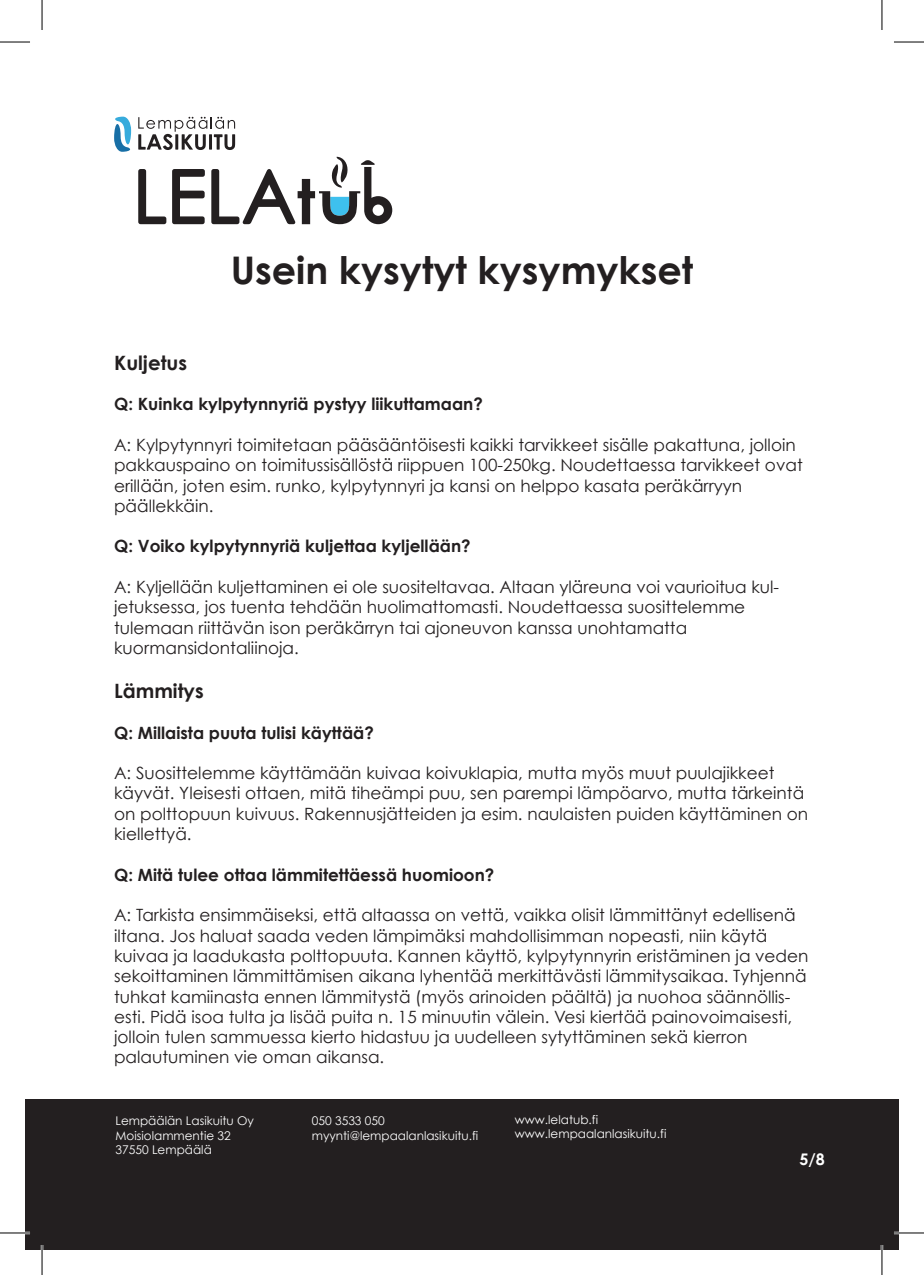
<style>
.page{position:relative;width:924px;height:1275px;background:#fff}
.page>*{position:absolute;margin:0;border:0;box-sizing:border-box;transform-origin:0 0}
.t1{font:700 38px "Century Gothic";color:#231f20}
.t2{font:700 19.8px "Century Gothic";color:#231f20}
.t3{font:17px/20.2px "Century Gothic";color:#231f20}
.t4{font:700 17px "Century Gothic";color:#231f20}
.t5{font:700 16px "Century Gothic";color:#fff}
.t6{font:12px/14.4px "Century Gothic";color:#fff}
</style>
<div class="page">
<div style="left:25px;top:1099px;width:17px;height:151px;background:#231f20"></div>
<div style="left:42px;top:1100px;width:856px;height:150px;background:#231f20"></div>
<svg style="left:138px;top:117px;width:97px;height:33px"></svg>
<svg style="left:114px;top:117px;width:17px;height:35px"></svg>
<svg style="left:138px;top:169px;width:28px;height:55px"></svg>
<svg style="left:172px;top:169px;width:33px;height:55px"></svg>
<svg style="left:211px;top:157px;width:181px;height:67px"></svg>
<hr style="left:0;top:1231px;width:30px;height:3px;background:#fff">
<hr style="left:893px;top:1231px;width:30px;height:3px;background:#fff">
<hr style="left:41px;top:1245px;width:2px;height:30px;background:#fff">
<hr style="left:880px;top:1245px;width:2px;height:30px;background:#fff">
<hr style="left:0;top:42px;width:30px;height:1px;background:#000">
<hr style="left:893px;top:42px;width:30px;height:1px;background:#000">
<hr style="left:0;top:1232px;width:30px;height:1px;background:#000">
<hr style="left:893px;top:1232px;width:30px;height:1px;background:#000">
<hr style="left:42px;top:0;width:1px;height:30px;background:#000">
<hr style="left:42px;top:1245px;width:1px;height:30px;background:#000">
<hr style="left:881px;top:0;width:1px;height:30px;background:#000">
<hr style="left:881px;top:1245px;width:1px;height:30px;background:#000">
<h1 class="t1" style="left:231px;top:241px;width:464px">Usein kysytyt kysymykset</h1>
<p class="t2" style="left:114px;top:347px;width:75px">Kuljetus</p>
<p class="t4" style="left:114px;top:391px;width:370px">Q: Kuinka kylpytynnyriä pystyy liikuttamaan?</p>
<p class="t3" style="left:114px;top:434px;width:689px">A: Kylpytynnyri toimitetaan pääsääntöisesti kaikki tarvikkeet sisälle pakattuna, jolloin pakkauspaino on toimitussisällöstä riippuen 100-250kg. Noudettaessa tarvikkeet ovat erillään, joten esim. runko, kylpytynnyri ja kansi on helppo kasata peräkärryyn päällekkäin.</p>
<p class="t4" style="left:114px;top:533px;width:358px">Q: Voiko kylpytynnyriä kuljettaa kyljellään?</p>
<p class="t3" style="left:114px;top:576px;width:666px">A: Kyljellään kuljettaminen ei ole suositeltavaa. Altaan yläreuna voi vaurioitua kul&shy;jetuksessa, jos tuenta tehdään huolimattomasti. Noudettaessa suosittelemme tulemaan riittävän ison peräkärryn tai ajoneuvon kanssa unohtamatta kuormansidontaliinoja.</p>
<p class="t2" style="left:114px;top:676px;width:91px">Lämmitys</p>
<p class="t4" style="left:114px;top:719px;width:261px">Q: Millaista puuta tulisi käyttää?</p>
<p class="t3" style="left:114px;top:762px;width:695px">A: Suosittelemme käyttämään kuivaa koivuklapia, mutta myös muut puulajikkeet käyvät. Yleisesti ottaen, mitä tiheämpi puu, sen parempi lämpöarvo, mutta tärkeintä on polttopuun kuivuus. Rakennusjätteiden ja esim. naulaisten puiden käyttäminen on kiellettyä.</p>
<p class="t4" style="left:114px;top:861px;width:381px">Q: Mitä tulee ottaa lämmitettäessä huomioon?</p>
<p class="t3" style="left:114px;top:905px;width:695px">A: Tarkista ensimmäiseksi, että altaassa on vettä, vaikka olisit lämmittänyt edellisenä iltana. Jos haluat saada veden lämpimäksi mahdollisimman nopeasti, niin käytä kuivaa ja laadukasta polttopuuta. Kannen käyttö, kylpytynnyrin eristäminen ja veden sekoittaminen lämmittämisen aikana lyhentää merkittävästi lämmitysaikaa. Tyhjennä tuhkat kamiinasta ennen lämmitystä (myös arinoiden päältä) ja nuohoa säännöllis&shy;esti. Pidä isoa tulta ja lisää puita n. 15 minuutin välein. Vesi kiertää painovoimaisesti, jolloin tulen sammuessa kierto hidastuu ja uudelleen sytyttäminen sekä kierron palautuminen vie oman aikansa.</p>
<p class="t6" style="left:115px;top:1113px;width:140px">Lempäälän Lasikuitu Oy<br>Moisiolammentie 32<br>37550 Lempäälä</p>
<p class="t6" style="left:311px;top:1113px;width:168px">050 3533 050 myynti@lempaalanlasikuitu.fi</p>
<p class="t6" style="left:514px;top:1111px;width:153px">www.lelatub.fi www.lempaalanlasikuitu.fi</p>
<p class="t5" style="left:799px;top:1146px;width:27px">5/8</p>
</div>
